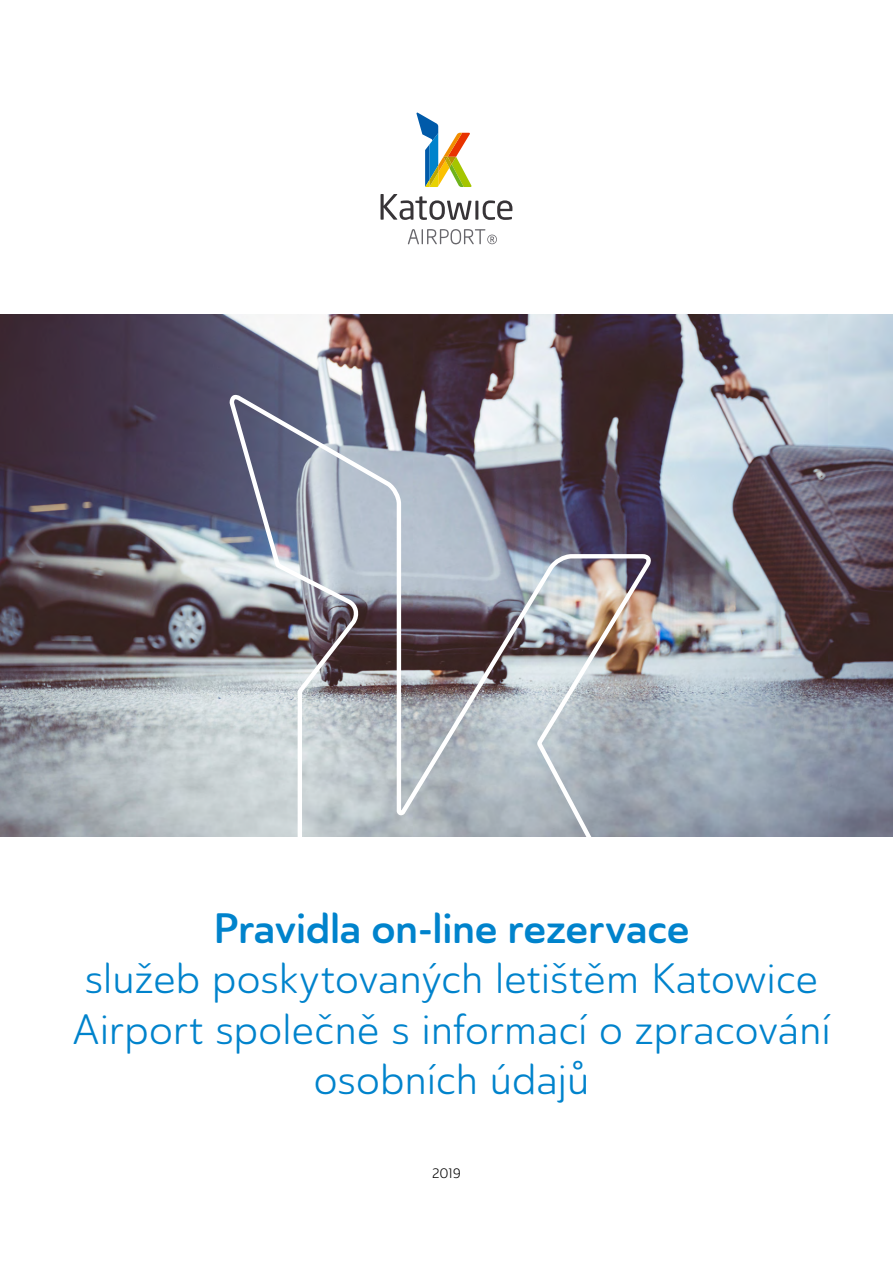
<style>
.page{position:relative;width:893px;height:1263px;background:#fff}
.page>*{position:absolute;margin:0;border:0;box-sizing:border-box;transform-origin:0 0}
.t1{font:42px/50.4px "Ainslie Sans Nor Boo";letter-spacing:-.01em;color:#0083cc;text-align:center}
.t2{font:42px "Ainslie Sans Nor Dem";letter-spacing:-.01em;color:#0083cc}
.t3{font:13.5px "Ainslie Sans Nor Boo";color:#000}
</style>
<div class="page">
<img style="left:0;top:314px;width:893px;height:522px">
<svg style="left:227px;top:396px;width:441px;height:441px;background:#9898a2"></svg>
<svg style="left:416px;top:112px;width:56px;height:75px"></svg>
<svg style="left:380px;top:194px;width:91px;height:26px"></svg>
<hr style="left:475px;top:201px;width:3px;height:19px;background:#373437">
<svg style="left:483px;top:200px;width:29px;height:20px"></svg>
<svg style="left:408px;top:229px;width:89px;height:15px"></svg>
<p class="t2" style="left:213px;top:900px;width:478px">Pravidla on-line rezervace</p>
<p class="t1" style="left:72px;top:953px;width:760px">služeb poskytovaných letištěm Katowice<br>Airport společně s informací o zpracování osobních údajů</p>
<p class="t3" style="left:432px;top:1165px;width:30px">2019</p>
</div>
